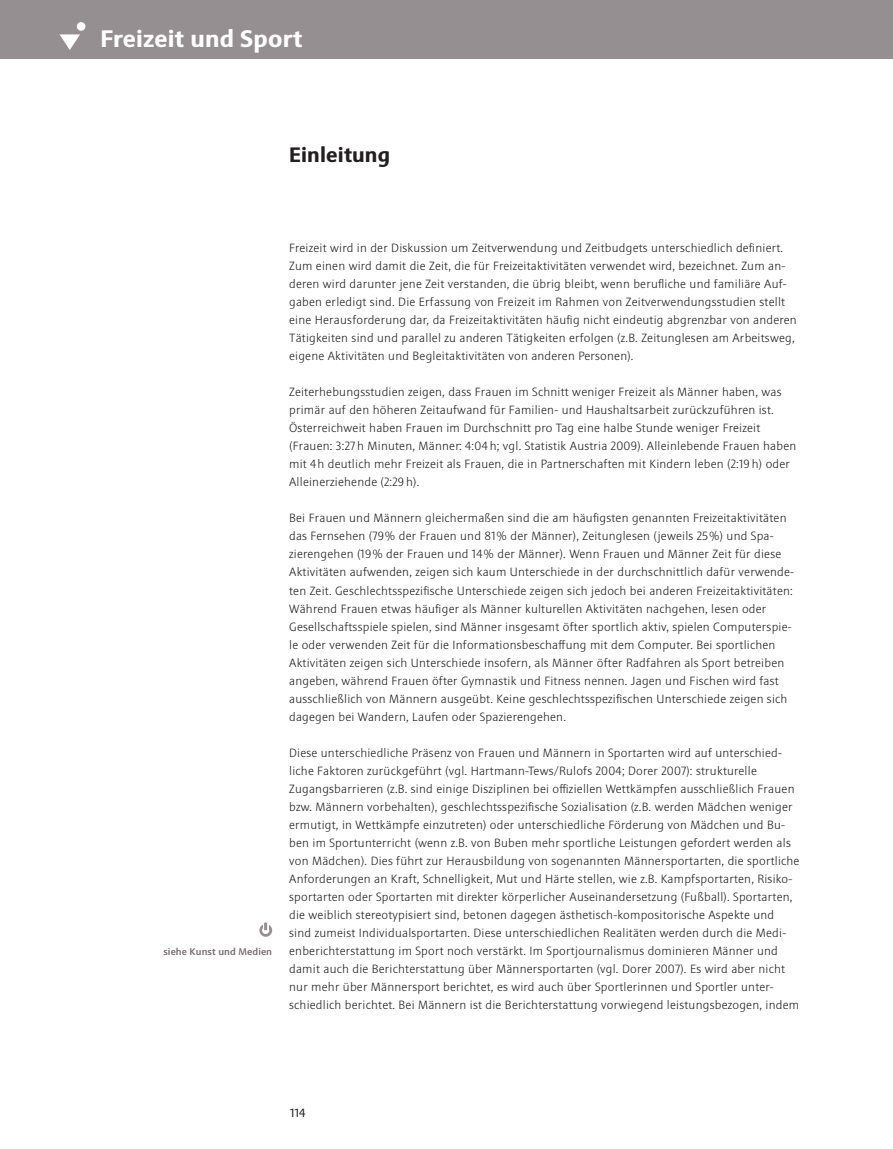
<style>
.page{position:relative;width:893px;height:1149px;background:#fff}
.page>*{position:absolute;margin:0;border:0;box-sizing:border-box;transform-origin:0 0}
.t1{font:700 24px "Sinova Pro";letter-spacing:.01em;color:#fff}
.t2{font:700 21px "Sinova Pro";letter-spacing:.01em;color:#231f20}
.t3{font:300 12px/18px "Sinova Pro";letter-spacing:.02em;color:#231f20}
.t4{font:12px "Sinova Pro";color:#231f20}
.t5{font:500 9.75px "Sinova Pro";letter-spacing:.01em;color:#756f71}
</style>
<div class="page">
<div style="left:0;top:0;width:893px;height:59px;background:#968f91"></div>
<div style="left:77px;top:22px;width:8px;height:9px;background:#fff;border-radius:50%"></div>
<svg style="left:60px;top:34px;width:20px;height:16px"></svg>
<svg style="left:259px;top:923px;width:13px;height:13px"></svg>
<div style="left:262px;top:926px;width:7px;height:7px;background:#fff;border-radius:50%"></div>
<div style="left:263px;top:922px;width:5px;height:9px;background:#968f91"></div>
<h1 class="t1" style="left:100px;top:24px;width:203px">Freizeit und Sport</h1>
<h2 class="t2" style="left:289px;top:142px;width:103px">Einleitung</h2>
<p class="t5" style="left:163px;top:945px;width:110px">siehe Kunst und Medien</p>
<p class="t3" style="left:289px;top:239px;width:509px">Freizeit wird in der Diskussion um Zeitverwendung und Zeitbudgets unterschiedlich definiert.<br>Zum einen wird damit die Zeit, die für Freizeitaktivitäten verwendet wird, bezeichnet. Zum an&shy;deren wird darunter jene Zeit verstanden, die übrig bleibt, wenn berufliche und familiäre Auf&shy;gaben erledigt sind. Die Erfassung von Freizeit im Rahmen von Zeitverwendungsstudien stellt eine Herausforderung dar, da Freizeitaktivitäten häufig nicht eindeutig abgrenzbar von anderen Tätigkeiten sind und parallel zu anderen Tätigkeiten erfolgen (z.B. Zeitunglesen am Arbeitsweg, eigene Aktivitäten und Begleitaktivitäten von anderen Personen).</p>
<p class="t3" style="left:289px;top:383px;width:509px">Zeiterhebungsstudien zeigen, dass Frauen im Schnitt weniger Freizeit als Männer haben, was primär auf den höheren Zeitaufwand für Familien- und Haushaltsarbeit zurückzuführen ist.<br>Österreichweit haben Frauen im Durchschnitt pro Tag eine halbe Stunde weniger Freizeit (Frauen: 3:27 h Minuten, Männer: 4:04 h; vgl. Statistik Austria 2009). Alleinlebende Frauen haben mit 4h deutlich mehr Freizeit als Frauen, die in Partnerschaften mit Kindern leben (2:19 h) oder Alleinerziehende (2:29 h).</p>
<p class="t3" style="left:289px;top:509px;width:506px">Bei Frauen und Männern gleichermaßen sind die am häufigsten genannten Freizeitaktivitäten das Fernsehen (79% der Frauen und 81% der Männer), Zeitunglesen (jeweils 25%) und Spa&shy;zierengehen (19% der Frauen und 14% der Männer). Wenn Frauen und Männer Zeit für diese Aktivitäten aufwenden, zeigen sich kaum Unterschiede in der durchschnittlich dafür verwende&shy;ten Zeit. Geschlechtsspezifische Unterschiede zeigen sich jedoch bei anderen Freizeitaktivitäten:<br>Während Frauen etwas häufiger als Männer kulturellen Aktivitäten nachgehen, lesen oder Gesellschaftsspiele spielen, sind Männer insgesamt öfter sportlich aktiv, spielen Computerspie&shy;le oder verwenden Zeit für die Informationsbeschaffung mit dem Computer. Bei sportlichen Aktivitäten zeigen sich Unterschiede insofern, als Männer öfter Radfahren als Sport betreiben angeben, während Frauen öfter Gymnastik und Fitness nennen. Jagen und Fischen wird fast ausschließlich von Männern ausgeübt. Keine geschlechtsspezifischen Unterschiede zeigen sich dagegen bei Wandern, Laufen oder Spazierengehen.</p>
<p class="t3" style="left:289px;top:743px;width:512px">Diese unterschiedliche Präsenz von Frauen und Männern in Sportarten wird auf unterschied&shy;liche Faktoren zurückgeführt (vgl. Hartmann-Tews/Rulofs 2004; Dorer 2007): strukturelle Zugangsbarrieren (z.B. sind einige Disziplinen bei offiziellen Wettkämpfen ausschließlich Frauen bzw. Männern vorbehalten), geschlechtsspezifische Sozialisation (z.B. werden Mädchen weniger ermutigt, in Wettkämpfe einzutreten) oder unterschiedliche Förderung von Mädchen und Bu&shy;ben im Sportunterricht (wenn z.B. von Buben mehr sportliche Leistungen gefordert werden als von Mädchen). Dies führt zur Herausbildung von sogenannten Männersportarten, die sportliche Anforderungen an Kraft, Schnelligkeit, Mut und Härte stellen, wie z.B. Kampfsportarten, Risiko&shy;sportarten oder Sportarten mit direkter körperlicher Auseinandersetzung (Fußball). Sportarten, die weiblich stereotypisiert sind, betonen dagegen ästhetisch-kompositorische Aspekte und<br>sind zumeist Individualsportarten. Diese unterschiedlichen Realitäten werden durch die Medi&shy;enberichterstattung im Sport noch verstärkt. Im Sportjournalismus dominieren Männer und damit auch die Berichterstattung über Männersportarten (vgl. Dorer 2007). Es wird aber nicht nur mehr über Männersport berichtet, es wird auch über Sportlerinnen und Sportler unter&shy;schiedlich berichtet. Bei Männern ist die Berichterstattung vorwiegend leistungsbezogen, indem</p>
<p class="t4" style="left:290px;top:1105px;width:17px">114</p>
</div>
